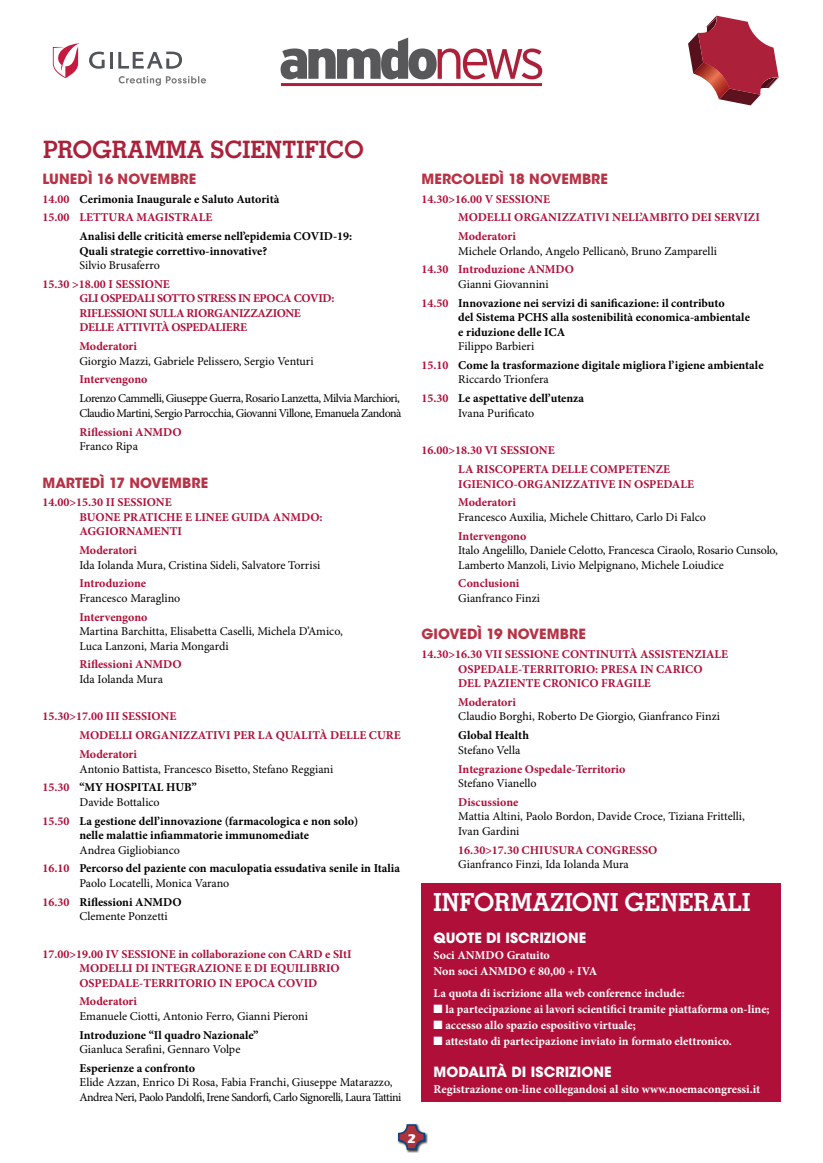
<style>
.page{position:relative;width:823px;height:1163px;background:#fff}
.page>*{position:absolute;margin:0;border:0;box-sizing:border-box;transform-origin:0 0}
.t1{font:700 25px "Stymie BT";color:#fff}
.t2{font:700 24px "Stymie BT";letter-spacing:-.005em;color:#ac2039}
.t3{font:700 14px "ITC Avant Garde Std";letter-spacing:.005em;color:#b63345}
.t4{font:700 14px "ITC Avant Garde Std";letter-spacing:.005em;color:#fff}
.t5{font:700 13px "ITC Eras Std";color:#fff}
.t6{font:12px/14.5px "Minion Pro";letter-spacing:-.005em;color:#000}
.t7{font:700 12px/14.5px "Minion Pro";color:#b00f39}
.t8{font:700 12px/18.8px "Minion Pro";color:#000}
.t9{font:700 12px/16px "Minion Pro";color:#fff}
.t10{font:12px/14.5px "Minion Pro";letter-spacing:-.04em;color:#000}
.t11{font:12px/14.5px "Minion Pro";letter-spacing:-.035em;color:#000}
.t12{font:700 12px/14.5px "Minion Pro";letter-spacing:-.03em;color:#b00f39}
.s1{color:#b00f39}
.s2{font-weight:700;color:#b00f39}
.s3{font-weight:700}
.s4{font-weight:400}
</style>
<div class="page">
<svg style="left:89px;top:52px;width:16px;height:17px"></svg>
<hr style="left:110px;top:52px;width:3px;height:17px;background:#515559">
<svg style="left:118px;top:52px;width:64px;height:17px"></svg>
<svg style="left:53px;top:43px;width:26px;height:35px"></svg>
<svg style="left:118px;top:76px;width:88px;height:10px"></svg>
<div style="left:397px;top:1123px;width:31px;height:29px;background:#000;opacity:.75"></div>
<svg style="left:398px;top:1124px;width:26px;height:24px"></svg>
<div style="left:398px;top:1123px;width:27px;height:26px;border:2px solid #004588;border-radius:9px"></div>
<svg style="left:688px;top:15px;width:91px;height:91px"></svg>
<svg style="left:280px;top:37px;width:263px;height:43px"></svg>
<hr style="left:281px;top:83px;width:260px;height:3px;background:#ac2039">
<div style="left:421px;top:883px;width:359px;height:218px;background:#b00f39"></div>
<h2 class="t2" style="left:43px;top:135px;width:322px">PROGRAMMA SCIENTIFICO</h2>
<p class="t3" style="left:43px;top:169px;width:155px">LUNEDÌ 16 NOVEMBRE</p>
<p class="t8" style="left:43px;top:190px;width:238px"><span class="s1">14.00</span> Cerimonia Inaugurale e Saluto Autorità<br><span class="s1">15.00 LETTURA MAGISTRALE</span></p>
<p class="t8" style="left:79px;top:229px;width:274px;line-height:14.5px">Analisi delle criticità emerse nell’epidemia COVID-19:<br>Quali strategie correttivo-innovative?</p>
<p class="t6" style="left:79px;top:258px;width:82px">Silvio Brusaferro</p>
<p class="t12" style="left:79px;top:277px;width:256px;text-indent:-37px">15.30 &gt;18.00 I SESSIONE<br>GLI OSPEDALI SOTTO STRESS IN EPOCA COVID:<br>RIFLESSIONI SULLA RIORGANIZZAZIONE<br>DELLE ATTIVITÀ OSPEDALIERE</p>
<p class="t7" style="left:79px;top:339px;width:59px">Moderatori</p>
<p class="t6" style="left:79px;top:354px;width:236px">Giorgio Mazzi, Gabriele Pelissero, Sergio Venturi</p>
<p class="t7" style="left:79px;top:373px;width:70px">Intervengono</p>
<p class="t10" style="left:79px;top:391px;width:323px">Lorenzo Cammelli, Giuseppe Guerra, Rosario Lanzetta, Milvia Marchiori,<br>Claudio Martini, Sergio Parrocchia, Giovanni Villone, Emanuela Zandonà</p>
<p class="t7" style="left:79px;top:425px;width:104px">Riflessioni ANMDO</p>
<p class="t6" style="left:79px;top:439px;width:60px">Franco Ripa</p>
<p class="t3" style="left:43px;top:473px;width:167px">MARTEDÌ 17 NOVEMBRE</p>
<p class="t7" style="left:79px;top:495px;width:244px;text-indent:-37px">14.00&gt;15.30 II SESSIONE<br>BUONE PRATICHE E LINEE GUIDA ANMDO:<br>AGGIORNAMENTI</p>
<p class="t7" style="left:79px;top:543px;width:59px">Moderatori</p>
<p class="t6" style="left:79px;top:558px;width:242px">Ida Iolanda Mura, Cristina Sideli, Salvatore Torrisi</p>
<p class="t7" style="left:79px;top:576px;width:68px">Introduzione</p>
<p class="t6" style="left:79px;top:591px;width:102px">Francesco Maraglino</p>
<p class="t7" style="left:79px;top:610px;width:70px">Intervengono</p>
<p class="t6" style="left:79px;top:624px;width:265px">Martina Barchitta, Elisabetta Caselli, Michela D’Amico,<br>Luca Lanzoni, Maria Mongardi</p>
<p class="t7" style="left:79px;top:657px;width:104px">Riflessioni ANMDO</p>
<p class="t6" style="left:79px;top:672px;width:85px">Ida Iolanda Mura</p>
<p class="t7" style="left:79px;top:707px;width:322px;line-height:18.8px;text-indent:-37px">15.30&gt;17.00 III SESSIONE<br>MODELLI ORGANIZZATIVI PER LA QUALITÀ DELLE CURE<br>Moderatori</p>
<p class="t6" style="left:43px;top:759px;width:292px;line-height:18.8px;text-indent:37px">Antonio Battista, Francesco Bisetto, Stefano Reggiani<br><span class="s2">15.30</span> <span class="s3">“MY HOSPITAL HUB”</span></p>
<p class="t8" style="left:43px;top:792px;width:317px;text-indent:37px"><span class="s4">Davide Bottalico<br></span><span class="s1">15.50</span> La gestione dell’innovazione (farmacologica e non solo)</p>
<p class="t8" style="left:79px;top:826px;width:231px">nelle malattie infiammatorie immunomediate</p>
<p class="t8" style="left:43px;top:840px;width:359px;text-indent:37px"><span class="s4">Andrea Gigliobianco<br></span><span class="s1">16.10</span> Percorso del paziente con maculopatia essudativa senile in Italia</p>
<p class="t6" style="left:43px;top:873px;width:188px;line-height:18.8px;text-indent:37px">Paolo Locatelli, Monica Varano<br><span class="s2">16.30</span> <span class="s3">Riflessioni ANMDO</span></p>
<p class="t6" style="left:79px;top:909px;width:90px">Clemente Ponzetti</p>
<p class="t7" style="left:79px;top:946px;width:273px;text-indent:-37px">17.00&gt;19.00 IV SESSIONE in collaborazione con CARD e SItI<br>MODELLI DI INTEGRAZIONE E DI EQUILIBRIO<br>OSPEDALE-TERRITORIO IN EPOCA COVID</p>
<p class="t7" style="left:79px;top:994px;width:59px">Moderatori</p>
<p class="t6" style="left:79px;top:1009px;width:230px">Emanuele Ciotti, Antonio Ferro, Gianni Pieroni</p>
<p class="t8" style="left:79px;top:1025px;width:180px">Introduzione “Il quadro Nazionale”</p>
<p class="t6" style="left:79px;top:1042px;width:162px">Gianluca Serafini, Gennaro Volpe</p>
<p class="t8" style="left:79px;top:1058px;width:117px">Esperienze a confronto</p>
<p class="t11" style="left:79px;top:1075px;width:323px">Elide Azzan, Enrico Di Rosa, Fabia Franchi, Giuseppe Matarazzo,<br>Andrea Neri, Paolo Pandolfi, Irene Sandorfi, Carlo Signorelli, Laura Tattini</p>
<p class="t3" style="left:421px;top:169px;width:188px">MERCOLEDÌ 18 NOVEMBRE</p>
<p class="t7" style="left:458px;top:190px;width:303px;line-height:18.8px;text-indent:-37px">14.30&gt;16.00 V SESSIONE<br>MODELLI ORGANIZZATIVI NELL’AMBITO DEI SERVIZI<br>Moderatori</p>
<p class="t6" style="left:458px;top:244px;width:260px">Michele Orlando, Angelo Pellicanò, Bruno Zamparelli</p>
<p class="t7" style="left:421px;top:263px;width:154px">14.30 Introduzione ANMDO</p>
<p class="t8" style="left:421px;top:275px;width:305px;text-indent:37px"><span class="s4">Gianni Giovannini<br></span><span class="s1">14.50</span> Innovazione nei servizi di sanificazione: il contributo</p>
<p class="t8" style="left:458px;top:310px;width:293px;line-height:14.5px">del Sistema PCHS alla sostenibilità economica-ambientale e riduzione delle ICA</p>
<p class="t8" style="left:421px;top:337px;width:343px;text-indent:37px"><span class="s4">Filippo Barbieri<br></span><span class="s1">15.10</span> Come la trasformazione digitale migliora l’igiene ambientale</p>
<p class="t8" style="left:421px;top:370px;width:164px;text-align:center"><span class="s4">Riccardo Trionfera<br></span><span class="s1">15.30</span> Le aspettative dell’utenza</p>
<p class="t6" style="left:458px;top:406px;width:78px">Ivana Purificato</p>
<p class="t7" style="left:458px;top:441px;width:213px;line-height:18.8px;text-indent:-37px">16.00&gt;18.30 VI SESSIONE<br>LA RISCOPERTA DELLE COMPETENZE</p>
<p class="t7" style="left:458px;top:474px;width:237px;line-height:18.8px">IGIENICO-ORGANIZZATIVE IN OSPEDALE<br>Moderatori</p>
<p class="t6" style="left:458px;top:510px;width:249px">Francesco Auxilia, Michele Chittaro, Carlo Di Falco</p>
<p class="t7" style="left:458px;top:529px;width:70px">Intervengono</p>
<p class="t6" style="left:458px;top:543px;width:321px">Italo Angelillo, Daniele Celotto, Francesca Ciraolo, Rosario Cunsolo,<br>Lamberto Manzoli, Livio Melpignano, Michele Loiudice</p>
<p class="t7" style="left:458px;top:576px;width:62px">Conclusioni</p>
<p class="t6" style="left:458px;top:591px;width:83px">Gianfranco Finzi</p>
<p class="t3" style="left:421px;top:625px;width:166px">GIOVEDÌ 19 NOVEMBRE</p>
<p class="t7" style="left:458px;top:647px;width:271px;text-indent:-37px">14.30&gt;16.30 VII SESSIONE CONTINUITÀ ASSISTENZIALE<br>OSPEDALE-TERRITORIO: PRESA IN CARICO<br>DEL PAZIENTE CRONICO FRAGILE</p>
<p class="t7" style="left:458px;top:695px;width:59px">Moderatori</p>
<p class="t6" style="left:458px;top:709px;width:263px">Claudio Borghi, Roberto De Giorgio, Gianfranco Finzi</p>
<p class="t8" style="left:458px;top:726px;width:72px">Global Health</p>
<p class="t6" style="left:458px;top:743px;width:64px">Stefano Vella</p>
<p class="t7" style="left:458px;top:761px;width:169px">Integrazione Ospedale-Territorio</p>
<p class="t6" style="left:458px;top:776px;width:80px">Stefano Vianello</p>
<p class="t7" style="left:458px;top:795px;width:62px">Discussione</p>
<p class="t6" style="left:458px;top:809px;width:288px">Mattia Altini, Paolo Bordon, Davide Croce, Tiziana Frittelli,<br>Ivan Gardini</p>
<p class="t7" style="left:458px;top:842px;width:200px">16.30&gt;17.30 CHIUSURA CONGRESSO</p>
<p class="t6" style="left:458px;top:857px;width:172px">Gianfranco Finzi, Ida Iolanda Mura</p>
<h1 class="t1" style="left:433px;top:887px;width:318px">INFORMAZIONI GENERALI</h1>
<p class="t4" style="left:433px;top:928px;width:154px">QUOTE DI ISCRIZIONE</p>
<p class="t9" style="left:433px;top:947px;width:165px">Soci ANMDO Gratuito<br>Non soci ANMDO € 80,00 + IVA</p>
<p class="t9" style="left:433px;top:985px;width:252px">La quota di iscrizione alla web conference include:</p>
<p class="t9" style="left:433px;top:1001px;width:337px">■ la partecipazione ai lavori scientifici tramite piattaforma on-line;</p>
<p class="t9" style="left:433px;top:1017px;width:204px">■ accesso allo spazio espositivo virtuale;</p>
<p class="t9" style="left:433px;top:1033px;width:299px">■ attestato di partecipazione inviato in formato elettronico.</p>
<p class="t4" style="left:433px;top:1062px;width:179px">MODALITÀ DI ISCRIZIONE</p>
<p class="t9" style="left:433px;top:1081px;width:328px">Registrazione on-line collegandosi al sito www.noemacongressi.it</p>
<p class="t5" style="left:407px;top:1130px;width:10px">2</p>
</div>
